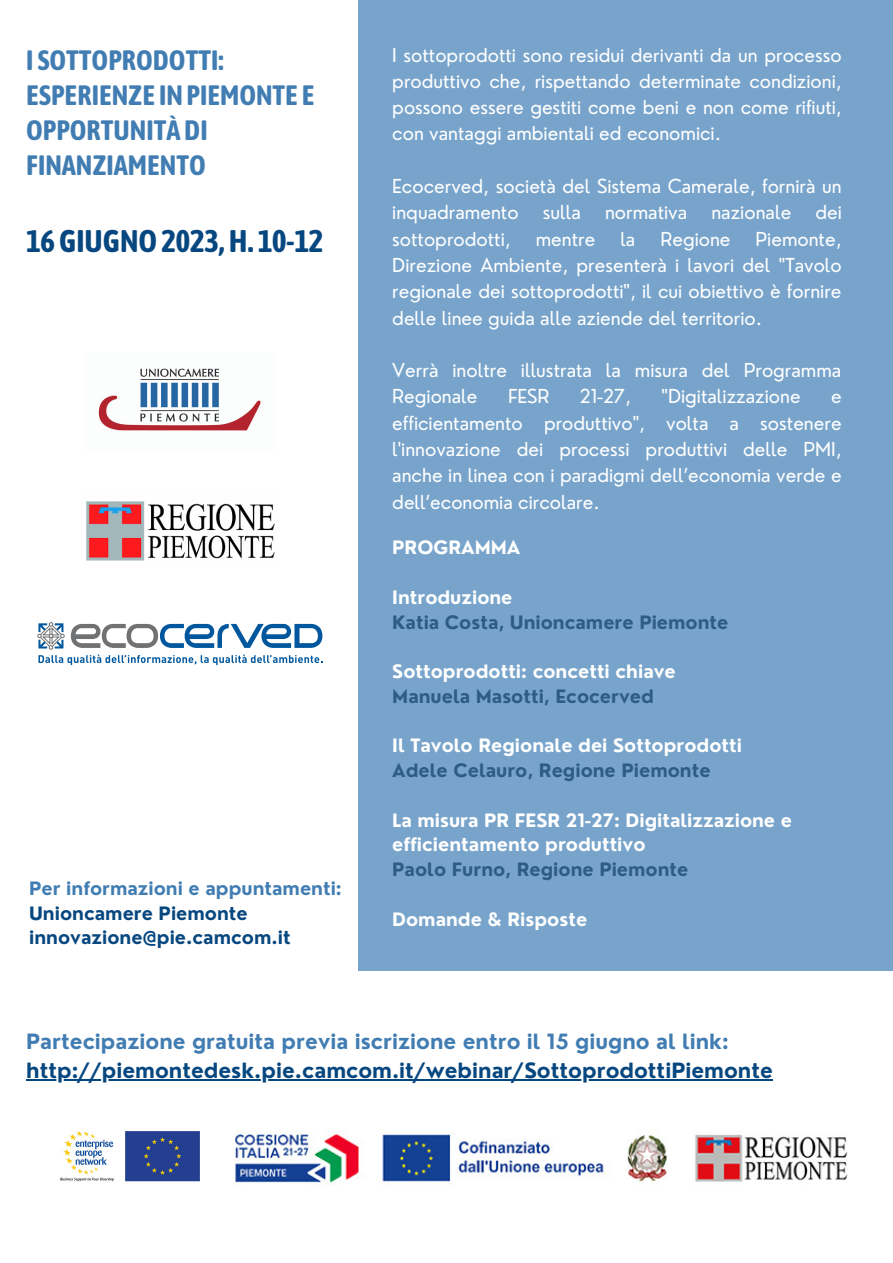
<style>
.page{position:relative;width:893px;height:1263px;background:#fff}
.page>*{position:absolute;margin:0;border:0;box-sizing:border-box;transform-origin:0 0}
.t1{font:700 31.2px "Asap Condensed";color:#074780}
.t2{font:700 27.9px/34.7px "Asap Condensed";color:#417db2}
.t3{font:700 20.48px "Nourd";color:#074780}
.t4{font:700 20.48px "Nourd";color:#417db2}
.t5{font:18.75px/26.3px "Nourd";color:#fff;text-align:justify}
.t6{font:700 18px/24.8px "Nourd";color:#fff}
.t7{font:700 18px "Nourd";color:#2f5c82}
.t8{font:700 18px "Nourd";color:#074780}
.t9{font:700 18px "Nourd";color:#417db2}
</style>
<div class="page">
<div style="left:358px;top:0;width:535px;height:970px;background:#78a4cb"></div>
<img style="left:98px;top:368px;width:163px;height:63px">
<img style="left:60px;top:1131px;width:139px;height:51px">
<svg style="left:37px;top:622px;width:285px;height:43px"></svg>
<img style="left:86px;top:501px;width:189px;height:60px">
<img style="left:234px;top:1130px;width:614px;height:55px">
<hr style="left:26px;top:1079px;width:747px;height:1px;background:#074780">
<p class="t2" style="left:26px;top:43px;width:290px">I SOTTOPRODOTTI:<br>ESPERIENZE INPIEMONTE E<br>OPPORTUNITÀDI<br>FINANZIAMENTO</p>
<p class="t1" style="left:26px;top:223px;width:298px">16GIUGNO2023,H. 10-12</p>
<p class="t9" style="left:29px;top:877px;width:314px">Per informazioni e appuntamenti:</p>
<p class="t8" style="left:29px;top:902px;width:220px">Unioncamere Piemonte</p>
<p class="t8" style="left:29px;top:926px;width:263px">innovazione@pie.camcom.it</p>
<p class="t5" style="left:392px;top:41px;width:451px">I sottoprodotti sono residui derivanti da un processo produttivo che, rispettando determinate condizioni, possono essere gestiti come beni e non come rifiuti, con vantaggi ambientali ed economici.</p>
<p class="t5" style="left:392px;top:173px;width:451px">Ecocerved, società del Sistema Camerale, fornirà un inquadramento</p>
<p class="t5" style="left:543px;top:199px;width:40px">sulla</p>
<p class="t5" style="left:605px;top:199px;width:84px">normativa</p>
<p class="t5" style="left:711px;top:199px;width:81px">nazionale</p>
<p class="t5" style="left:815px;top:199px;width:28px">dei</p>
<p class="t5" style="left:392px;top:225px;width:451px;text-indent:363px">Piemonte, Direzione Ambiente, presenterà i lavori del "Tavolo regionale dei sottoprodotti", il cui obiettivo è fornire delle linee guida alle aziende del territorio.</p>
<p class="t5" style="left:392px;top:357px;width:450px">Verrà inoltre illustrata la misura del Programma<br>Regionale</p>
<p class="t5" style="left:392px;top:225px;width:120px">sottoprodotti,</p>
<p class="t5" style="left:535px;top:225px;width:61px">mentre</p>
<p class="t5" style="left:620px;top:225px;width:17px">la</p>
<p class="t5" style="left:660px;top:225px;width:72px">Regione</p>
<p class="t5" style="left:508px;top:383px;width:43px">FESR</p>
<p class="t5" style="left:580px;top:383px;width:53px">21-27,</p>
<p class="t5" style="left:661px;top:383px;width:141px">"Digitalizzazione</p>
<p class="t5" style="left:392px;top:383px;width:451px;text-indent:439px">e efficientamento produttivo", volta a sostenere l'innovazione dei processi produttivi delle PMI, anche in linea con i paradigmi dell’economia verde e dell’economia circolare.</p>
<p class="t6" style="left:392px;top:535px;width:129px">PROGRAMMA</p>
<p class="t6" style="left:392px;top:585px;width:122px">Introduzione</p>
<p class="t7" style="left:392px;top:611px;width:338px">Katia Costa, Unioncamere Piemonte</p>
<p class="t6" style="left:392px;top:659px;width:285px">Sottoprodotti: concetti chiave</p>
<p class="t7" style="left:392px;top:685px;width:263px">Manuela Masotti, Ecocerved</p>
<p class="t6" style="left:392px;top:733px;width:351px">Il Tavolo Regionale dei Sottoprodotti</p>
<p class="t7" style="left:392px;top:759px;width:320px">Adele Celauro, Regione Piemonte</p>
<p class="t6" style="left:392px;top:807px;width:401px">La misura PR FESR 21-27: Digitalizzazione e efficientamento produttivo</p>
<p class="t7" style="left:392px;top:858px;width:298px">Paolo Furno, Regione Piemonte</p>
<p class="t6" style="left:392px;top:906px;width:196px">Domande &amp; Risposte</p>
<p class="t4" style="left:26px;top:1028px;width:704px">Partecipazione gratuita previa iscrizione entro il 15 giugno al link:</p>
<p class="t3" style="left:26px;top:1057px;width:748px">http://piemontedesk.pie.camcom.it/webinar/SottoprodottiPiemonte</p>
</div>
